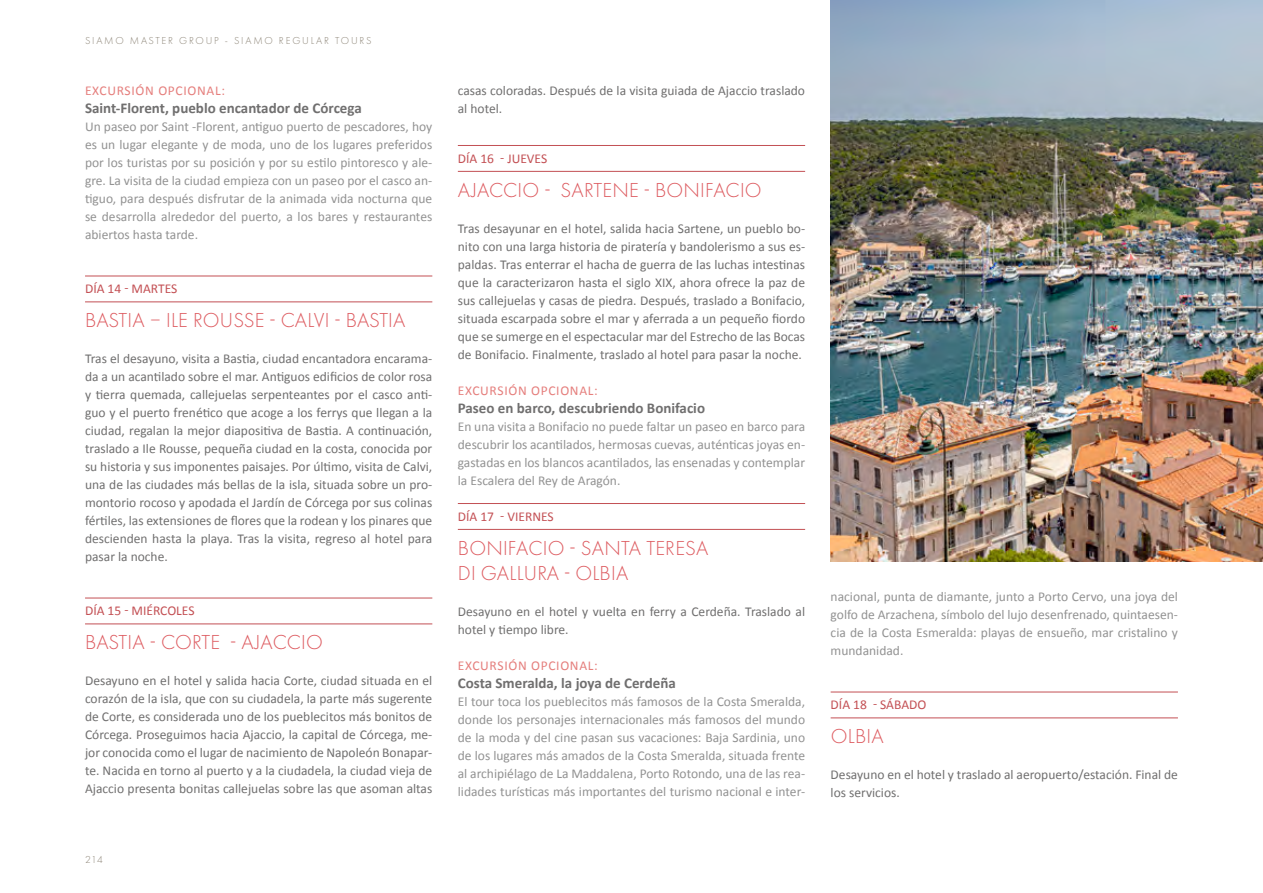
<style>
.page{position:relative;width:1263px;height:893px;background:#fff}
.page>*{position:absolute;margin:0;border:0;box-sizing:border-box;transform-origin:0 0}
.t1{font:300 21px/25.5px "Futura PT";letter-spacing:.01em;color:#dd5a5f}
.t2{font:700 15px "Calibri";color:#706f6f}
.t3{font:13.5px/18px "Calibri";color:#706f6f;text-align:justify}
.t4{font:13.5px/18px "Calibri";color:#929292;text-align:justify}
.t5{font:13.5px "Calibri";color:#c35054}
.t6{font:13.5px "Calibri";letter-spacing:.05em;color:#e57e7c}
.t7{font:300 10.5px "Futura PT";letter-spacing:.17em;color:#8d8577}
</style>
<div class="page">
<hr style="left:85px;top:276px;width:347px;height:1px;background:#c35054">
<hr style="left:85px;top:302px;width:347px;height:1px;background:#c35054">
<hr style="left:85px;top:598px;width:347px;height:1px;background:#c35054">
<hr style="left:85px;top:624px;width:347px;height:1px;background:#c35054">
<hr style="left:458px;top:145px;width:347px;height:1px;background:#c35054">
<hr style="left:458px;top:171px;width:347px;height:1px;background:#c35054">
<hr style="left:458px;top:503px;width:347px;height:1px;background:#c35054">
<hr style="left:458px;top:529px;width:347px;height:1px;background:#c35054">
<hr style="left:831px;top:692px;width:347px;height:1px;background:#c35054">
<hr style="left:831px;top:718px;width:347px;height:1px;background:#c35054">
<img style="left:831px;top:0;width:432px;height:561px">
<p class="t7" style="left:85px;top:34px;width:288px">SIAMO MASTER GROUP - SIAMO REGULAR TOURS</p>
<p class="t6" style="left:85px;top:82px;width:141px">EXCURSIÓN OPCIONAL:</p>
<p class="t2" style="left:85px;top:98px;width:278px">Saint-Florent, pueblo encantador de Córcega</p>
<p class="t4" style="left:85px;top:117px;width:349px">Un paseo por Saint -Florent, antiguo puerto de pescadores, hoy es un lugar elegante y de moda, uno de los lugares preferidos por los turistas por su posición y por su estilo pintoresco y ale&shy;gre. La visita de la ciudad empieza con un paseo por el casco an&shy;tiguo, para después disfrutar de la animada vida nocturna que se desarrolla alrededor del puerto, a los bares y restaurantes abiertos hasta tarde.</p>
<p class="t5" style="left:85px;top:280px;width:94px">DÍA 14 - MARTES</p>
<h1 class="t1" style="left:85px;top:308px;width:322px">BASTIA – ILE ROUSSE - CALVI - BASTIA</h1>
<p class="t3" style="left:85px;top:349px;width:349px">Tras el desayuno, visita a Bastia, ciudad encantadora encarama&shy;da a un acantilado sobre el mar. Antiguos edificios de color rosa y tierra quemada, callejuelas serpenteantes por el casco anti&shy;guo y el puerto frenético que acoge a los ferrys que llegan a la ciudad, regalan la mejor diapositiva de Bastia. A continuación, traslado a Ile Rousse, pequeña ciudad en la costa, conocida por su historia y sus imponentes paisajes. Por último, visita de Calvi, una de las ciudades más bellas de la isla, situada sobre un pro&shy;montorio rocoso y apodada el Jardín de Córcega por sus colinas fértiles, las extensiones de flores que la rodean y los pinares que descienden hasta la playa. Tras la visita, regreso al hotel para pasar la noche.</p>
<p class="t5" style="left:85px;top:602px;width:111px">DÍA 15 - MIÉRCOLES</p>
<h1 class="t1" style="left:85px;top:630px;width:239px">BASTIA - CORTE - AJACCIO</h1>
<p class="t3" style="left:85px;top:671px;width:349px">Desayuno en el hotel y salida hacia Corte, ciudad situada en el corazón de la isla, que con su ciudadela, la parte más sugerente de Corte, es considerada uno de los pueblecitos más bonitos de Córcega. Proseguimos hacia Ajaccio, la capital de Córcega, me&shy;jor conocida como el lugar de nacimiento de Napoleón Bonapar&shy;te. Nacida en torno al puerto y a la ciudadela, la ciudad vieja de Ajaccio presenta bonitas callejuelas sobre las que asoman altas</p>
<p class="t7" style="left:85px;top:853px;width:19px">214</p>
<p class="t3" style="left:458px;top:81px;width:349px">casas coloradas. Después de la visita guiada de Ajaccio traslado al hotel.</p>
<p class="t5" style="left:458px;top:150px;width:91px">DÍA 16 - JUEVES</p>
<h1 class="t1" style="left:458px;top:177px;width:305px">AJACCIO - SARTENE - BONIFACIO</h1>
<p class="t3" style="left:458px;top:219px;width:349px">Tras desayunar en el hotel, salida hacia Sartene, un pueblo bo&shy;nito con una larga historia de piratería y bandolerismo a sus es&shy;paldas. Tras enterrar el hacha de guerra de las luchas intestinas que la caracterizaron hasta el siglo XIX, ahora ofrece la paz de sus callejuelas y casas de piedra. Después, traslado a Bonifacio, situada escarpada sobre el mar y aferrada a un pequeño fiordo que se sumerge en el espectacular mar del Estrecho de las Bocas de Bonifacio. Finalmente, traslado al hotel para pasar la noche.</p>
<p class="t6" style="left:458px;top:382px;width:141px">EXCURSIÓN OPCIONAL:</p>
<p class="t2" style="left:458px;top:397px;width:249px">Paseo en barco, descubriendo Bonifacio</p>
<p class="t4" style="left:458px;top:417px;width:349px">En una visita a Bonifacio no puede faltar un paseo en barco para descubrir los acantilados, hermosas cuevas, auténticas joyas en&shy;gastadas en los blancos acantilados, las ensenadas y contemplar la Escalera del Rey de Aragón.</p>
<p class="t5" style="left:458px;top:508px;width:97px">DÍA 17 - VIERNES</p>
<h1 class="t1" style="left:458px;top:535px;width:252px">BONIFACIO - SANTA TERESA<br>DI GALLURA - OLBIA</h1>
<p class="t3" style="left:458px;top:602px;width:349px">Desayuno en el hotel y vuelta en ferry a Cerdeña. Traslado al hotel y tiempo libre.</p>
<p class="t6" style="left:458px;top:657px;width:141px">EXCURSIÓN OPCIONAL:</p>
<p class="t2" style="left:458px;top:673px;width:219px">Costa Smeralda, la joya de Cerdeña</p>
<p class="t4" style="left:458px;top:692px;width:349px">El tour toca los pueblecitos más famosos de la Costa Smeralda, donde los personajes internacionales más famosos del mundo de la moda y del cine pasan sus vacaciones: Baja Sardinia, uno de los lugares más amados de la Costa Smeralda, situada frente al archipiélago de La Maddalena, Porto Rotondo, una de las rea&shy;lidades turísticas más importantes del turismo nacional e inter-</p>
<p class="t4" style="left:831px;top:587px;width:349px">nacional, punta de diamante, junto a Porto Cervo, una joya del golfo de Arzachena, símbolo del lujo desenfrenado, quintaesen&shy;cia de la Costa Esmeralda: playas de ensueño, mar cristalino y mundanidad.</p>
<p class="t5" style="left:831px;top:696px;width:97px">DÍA 18 - SÁBADO</p>
<h1 class="t1" style="left:831px;top:724px;width:54px">OLBIA</h1>
<p class="t3" style="left:831px;top:765px;width:349px">Desayuno en el hotel y traslado al aeropuerto/estación. Final de los servicios.</p>
</div>
